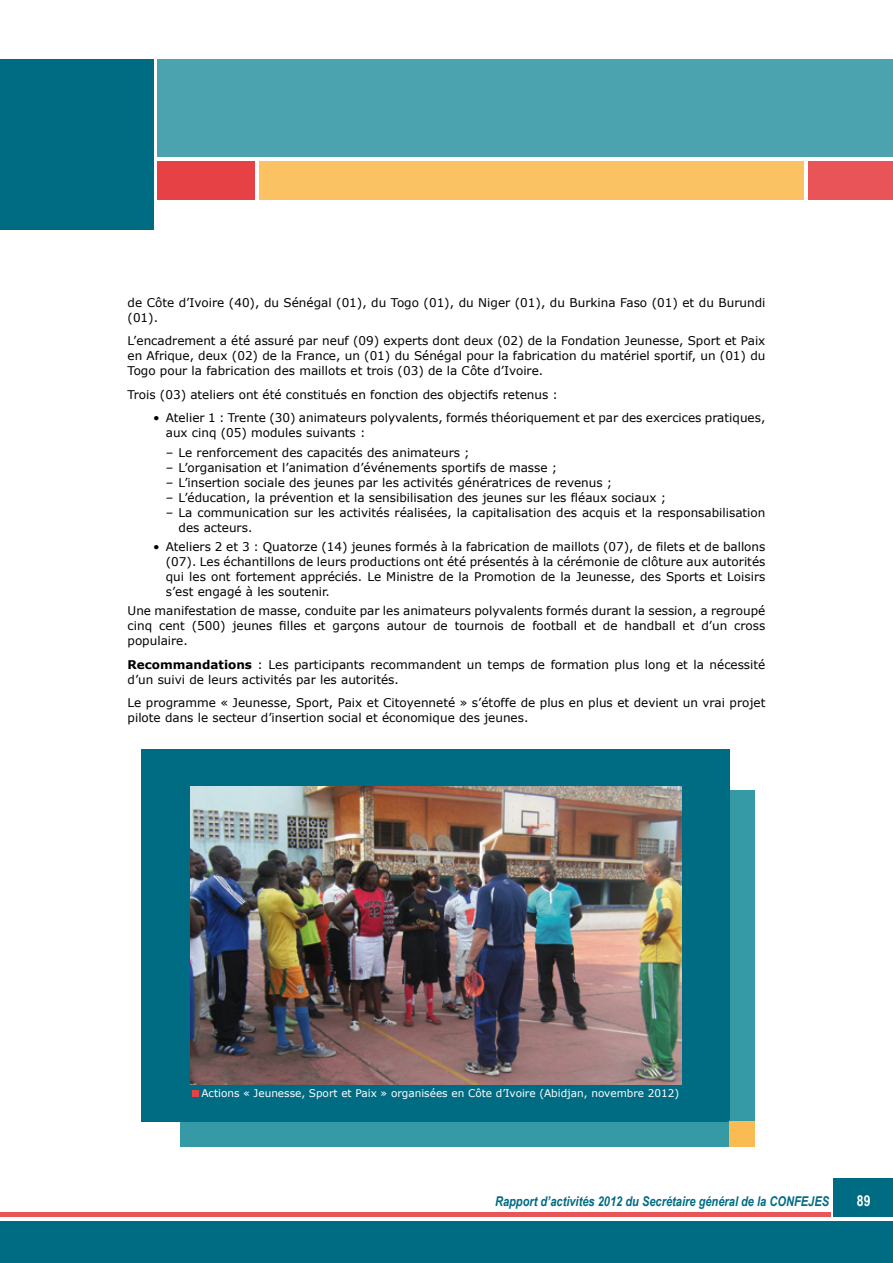
<style>
.page{position:relative;width:893px;height:1263px;background:#fff}
.page>*{position:absolute;margin:0;border:0;box-sizing:border-box;transform-origin:0 0}
.t1{font:700 15px "Verdana";color:#fff}
.t2{font:700 15px "Arial Narrow";color:#fff}
.t3{font:italic 700 13.5px "Arial Narrow";color:#006c84}
.t4{font:12px/15px "Verdana";color:#000}
.t5{font:10.5px "Verdana";color:#fff}
.s1{font-weight:700}
</style>
<div class="page">
<div style="left:0;top:1221px;width:893px;height:42px;background:#006c84"></div>
<div style="left:157px;top:162px;width:98px;height:38px;background:#e64145"></div>
<div style="left:833px;top:1178px;width:60px;height:38px;background:#006c84"></div>
<div style="left:808px;top:162px;width:85px;height:38px;background:#e85457"></div>
<div style="left:259px;top:162px;width:545px;height:38px;background:#fac263"></div>
<div style="left:157px;top:60px;width:736px;height:97px;background:#4aa3af"></div>
<div style="left:0;top:60px;width:153px;height:170px;background:#006c84"></div>
<hr style="left:0;top:1212px;width:831px;height:4px;background:#e85457">
<div style="left:181px;top:790px;width:574px;height:357px;background:#3699a6"></div>
<div style="left:141px;top:749px;width:588px;height:372px;background:#006c84"></div>
<svg style="left:192px;top:1091px;width:6px;height:6px"></svg>
<div style="left:729px;top:1121px;width:26px;height:26px;background:#fabc52"></div>
<img style="left:190px;top:786px;width:491px;height:298px">
<p class="t4" style="left:128px;top:295px;width:639px">de Côte d’Ivoire (40), du Sénégal (01), du Togo (01), du Niger (01), du Burkina Faso (01) et du Burundi (01).</p>
<p class="t4" style="left:128px;top:334px;width:639px;text-align:justify">L’encadrement a été assuré par neuf (09) experts dont deux (02) de la Fondation Jeunesse, Sport et Paix en Afrique, deux (02) de la France, un (01) du Sénégal pour la fabrication du matériel sportif, un (01) du Togo pour la fabrication des maillots et trois (03) de la Côte d’Ivoire.</p>
<p class="t4" style="left:128px;top:387px;width:432px">Trois (03) ateliers ont été constitués en fonction des objectifs retenus :</p>
<p class="t4" style="left:166px;top:411px;width:601px;text-indent:-13px">• Atelier 1 : Trente (30) animateurs polyvalents, formés théoriquement et par des exercices pratiques, aux cinq (05) modules suivants :</p>
<p class="t4" style="left:166px;top:445px;width:305px">– Le renforcement des capacités des animateurs ;</p>
<p class="t4" style="left:166px;top:460px;width:393px">– L’organisation et l’animation d’événements sportifs de masse ;</p>
<p class="t4" style="left:166px;top:475px;width:448px">– L’insertion sociale des jeunes par les activités génératrices de revenus ;</p>
<p class="t4" style="left:166px;top:490px;width:502px">– L’éducation, la prévention et la sensibilisation des jeunes sur les fléaux sociaux ;</p>
<p class="t4" style="left:179px;top:505px;width:588px;text-indent:-13px">– La communication sur les activités réalisées, la capitalisation des acquis et la responsabilisation des acteurs.</p>
<p class="t4" style="left:166px;top:539px;width:601px;text-align:justify;text-indent:-13px">• Ateliers 2 et 3 : Quatorze (14) jeunes formés à la fabrication de maillots (07), de filets et de ballons (07). Les échantillons de leurs productions ont été présentés à la cérémonie de clôture aux autorités qui les ont fortement appréciés. Le Ministre de la Promotion de la Jeunesse, des Sports et Loisirs s’est engagé à les soutenir.</p>
<p class="t4" style="left:128px;top:603px;width:639px;text-align:justify">Une manifestation de masse, conduite par les animateurs polyvalents formés durant la session, a regroupé cinq cent (500) jeunes filles et garçons autour de tournois de football et de handball et d’un cross populaire.</p>
<p class="t4" style="left:128px;top:657px;width:639px"><span class="s1">Recommandations</span> : Les participants recommandent un temps de formation plus long et la nécessité d’un suivi de leurs activités par les autorités.</p>
<p class="t4" style="left:128px;top:695px;width:639px">Le programme « Jeunesse, Sport, Paix et Citoyenneté » s’étoffe de plus en plus et devient un vrai projet pilote dans le secteur d’insertion social et économique des jeunes.</p>
<p class="t5" style="left:201px;top:1087px;width:479px">Actions « Jeunesse, Sport et Paix » organisées en Côte d’Ivoire (Abidjan, novembre 2012)</p>
<p class="t3" style="left:495px;top:1194px;width:336px">Rapport d’activités 2012 du Secrétaire général de la CONFEJES</p>
<p class="t2" style="left:857px;top:1191px;width:15px">89</p>
<p class="t1" style="left:838px;top:1196px;width:23px">89</p>
</div>
